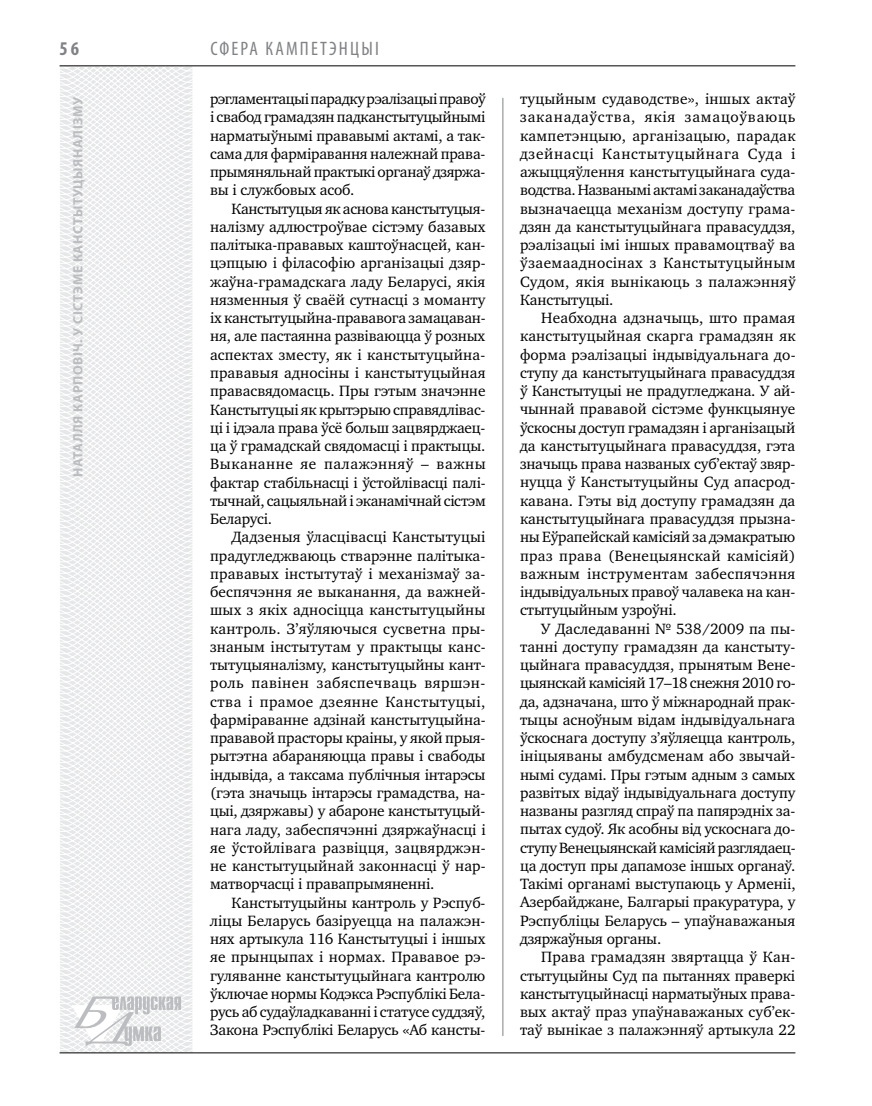
<style>
.page{position:relative;width:872px;height:1106px;background:#fff}
.page>*{position:absolute;margin:0;border:0;box-sizing:border-box;transform-origin:0 0}
.t1{font:condensed 19.5px "Myriad Pro";letter-spacing:.11em;color:#808285}
.t2{font:700 condensed 19.5px "Myriad Pro";color:#808285}
.t3{font:15.3px/18.3px "Charter C";letter-spacing:-.01em;color:#000;text-align:justify}
.t4{font:700 13.5px "Myriad Pro";letter-spacing:.04em;color:#bcbdc0}
</style>
<div class="page">
<svg style="left:59px;top:65px;width:192px;height:989px"></svg>
<hr style="left:502px;top:98px;width:1px;height:938px;background:#808285">
<hr style="left:60px;top:1052px;width:735px;height:1px;background:#000">
<svg style="left:71px;top:996px;width:110px;height:53px"></svg>
<hr style="left:60px;top:65px;width:735px;height:1px;background:#000">
<p class="t2" style="left:60px;top:37px;width:21px">56</p>
<p class="t4" style="left:69px;top:477px;width:381px;rotate:-90deg">Наталля Карповіч. У сістэме канстытуцыяналізму</p>
<p class="t1" style="left:210px;top:37px;width:170px">Сфера кампетэнцыі</p>
<p class="t3" style="left:210px;top:90px;width:277px">рэгламентацыі парадку рэалізацыі правоў і свабод грамадзян падканстытуцыйнымі нарматыўнымі прававымі актамі, а так&shy;сама для фарміравання належнай права&shy;прымяняльнай практыкі органаў дзяржа&shy;вы і службовых асоб.</p>
<p class="t3" style="left:210px;top:199px;width:277px;text-indent:21px">Канстытуцыя як аснова канстытуцыя&shy;налізму адлюстроўвае сістэму базавых палітыка-прававых каштоўнасцей, кан&shy;цэпцыю і філасофію арганізацыі дзяр&shy;жаўна-грамадскага ладу Беларусі, якія нязменныя ў сваёй сутнасці з моманту іх канстытуцыйна-прававога замацаван&shy;ня, але пастаянна развіваюцца ў розных аспектах зместу, як і канстытуцыйна&shy;прававыя адносіны і канстытуцыйная правасвядомасць. Пры гэтым значэнне Канстытуцыі як крытэрыю справядлівас&shy;ці і ідэала права ўсё больш зацвярджаец&shy;ца ў грамадскай свядомасці і практыцы.<br>Выкананне яе палажэнняў – важны фактар стабільнасці і ўстойлівасці палі&shy;тычнай, сацыяльнай і эканамічнай сістэм Беларусі.</p>
<p class="t3" style="left:210px;top:528px;width:277px;text-indent:21px">Дадзеныя ўласцівасці Канстытуцыі прадугледжваюць стварэнне палітыка&shy;прававых інстытутаў і механізмаў за&shy;беспячэння яе выканання, да важней&shy;шых з якіх адносіцца канстытуцыйны кантроль. З’яўляючыся сусветна пры&shy;знаным інстытутам у практыцы канс&shy;тытуцыяналізму, канстытуцыйны кант&shy;роль павінен забяспечваць вяршэн&shy;ства і прамое дзеянне Канстытуцыі, фарміраванне адзінай канстытуцыйна&shy;прававой прасторы краіны, у якой прыя&shy;рытэтна абараняюцца правы і свабоды індывіда, а таксама публічныя інтарэсы (гэта значыць інтарэсы грамадства, на&shy;цыі, дзяржавы) у абароне канстытуцый&shy;нага ладу, забеспячэнні дзяржаўнасці і яе ўстойлівага развіцця, зацвярджэн&shy;не канстытуцыйнай законнасці ў нар&shy;матворчасці і правапрымяненні.</p>
<p class="t3" style="left:210px;top:893px;width:277px;text-indent:21px">Канстытуцыйны кантроль у Рэспуб&shy;ліцы Беларусь базіруецца на палажэн&shy;нях артыкула 116 Канстытуцыі і іншых яе прынцыпах і нормах. Прававое рэ&shy;гуляванне канстытуцыйнага кантролю ўключае нормы Кодэкса Рэспублікі Бела&shy;русь аб судаўладкаванні і статусе суддзяў, Закона Рэспублікі Беларусь «Аб кансты-</p>
<p class="t3" style="left:520px;top:90px;width:277px">туцыйным судаводстве», іншых актаў заканадаўства, якія замацоўваюць кампетэнцыю, арганізацыю, парадак дзейнасці Канстытуцыйнага Суда і ажыццяўлення канстытуцыйнага суда&shy;водства. Названымі актамі заканадаўства вызначаецца механізм доступу грама&shy;дзян да канстытуцыйнага правасуддзя, рэалізацыі імі іншых правамоцтваў ва ўзаемаадносінах з Канстытуцыйным Судом, якія вынікаюць з палажэнняў Канстытуцыі.</p>
<p class="t3" style="left:520px;top:309px;width:277px;text-indent:21px">Неабходна адзначыць, што прамая канстытуцыйная скарга грамадзян як форма рэалізацыі індывідуальнага до&shy;ступу да канстытуцыйнага правасуддзя ў Канстытуцыі не прадугледжана. У ай&shy;чыннай прававой сістэме функцыянуе ўскосны доступ грамадзян і арганізацый да канстытуцыйнага правасуддзя, гэта значыць права названых суб’ектаў звяр&shy;нуцца ў Канстытуцыйны Суд апасрод&shy;кавана. Гэты від доступу грамадзян да канстытуцыйнага правасуддзя прызна&shy;ны Еўрапейскай камісіяй за дэмакратыю праз права (Венецыянскай камісіяй) важным інструментам забеспячэння індывідуальных правоў чалавека на кан&shy;стытуцыйным узроўні.</p>
<p class="t3" style="left:520px;top:619px;width:277px;text-indent:21px">У Даследаванні № 538/2009 па пы&shy;танні доступу грамадзян да канстыту&shy;цыйнага правасуддзя, прынятым Вене&shy;цыянскай камісіяй 17–18 снежня 2010 го&shy;да, адзначана, што ў міжнароднай прак&shy;тыцы асноўным відам індывідуальнага ўскоснага доступу з’яўляецца кантроль, ініцыяваны амбудсменам або звычай&shy;нымі судамі. Пры гэтым адным з самых развітых відаў індывідуальнага доступу названы разгляд спраў па папярэдніх за&shy;пытах судоў. Як асобны від ускоснага до&shy;ступу Венецыянскай камісіяй разглядаец&shy;ца доступ пры дапамозе іншых органаў.<br>Такімі органамі выступаюць у Арменіі, Азербайджане, Балгарыі пракуратура, у Рэспубліцы Беларусь – упаўнаважаныя дзяржаўныя органы.</p>
<p class="t3" style="left:520px;top:948px;width:277px;text-indent:21px">Права грамадзян звяртацца ў Кан&shy;стытуцыйны Суд па пытаннях праверкі канстытуцыйнасці нарматыўных права&shy;вых актаў праз упаўнаважаных суб’ек&shy;таў вынікае з палажэнняў артыкула 22</p>
</div>
